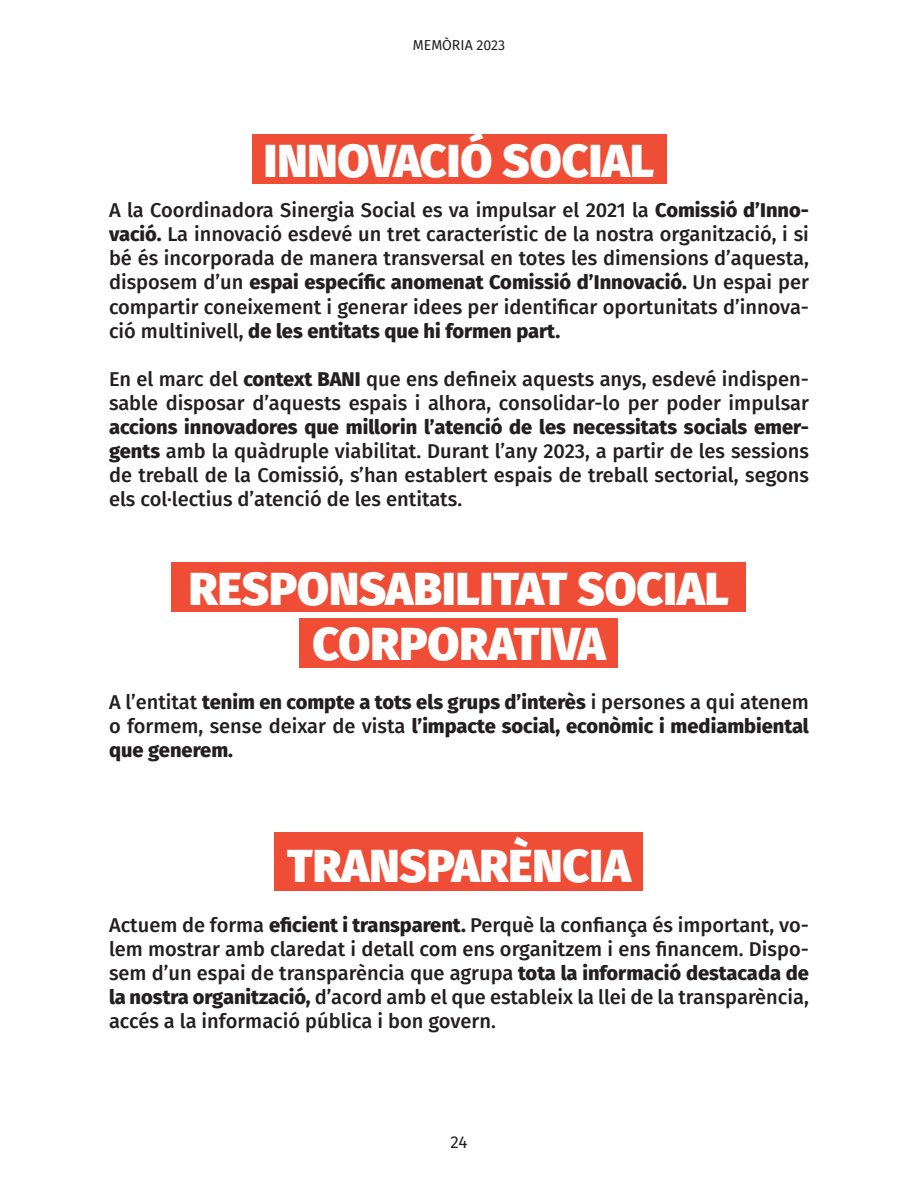
<style>
.page{position:relative;width:918px;height:1188px;background:#fff}
.page>*{position:absolute;margin:0;border:0;box-sizing:border-box;transform-origin:0 0}
.t1{font:800 46.2px/55.5px "Fira Sans";color:#fff;text-align:center}
.t2{font:500 20.1px/24px "Fira Sans";color:#231f20;text-align:justify}
.t3{font:800 20.1px/24px "Fira Sans";color:#231f20;text-align:justify}
.t4{font:16.95px "Fira Sans";color:#231f20}
.t5{font:14.1px "Fira Sans";color:#231f20}
.s1{font-weight:800}
.s2{font-weight:500}
</style>
<div class="page">
<div style="left:300px;top:618px;width:318px;height:50px;background:#ef4d35"></div>
<div style="left:172px;top:563px;width:574px;height:49px;background:#ef4d35"></div>
<div style="left:252px;top:134px;width:414px;height:49px;background:#ef4d35"></div>
<div style="left:275px;top:832px;width:368px;height:59px;background:#ef4d35"></div>
<p class="t5" style="left:413px;top:35px;width:94px">MEMÒRIA 2023</p>
<h1 class="t1" style="left:264px;top:129px;width:392px">INNOVACIÓ SOCIAL</h1>
<p class="t2" style="left:109px;top:197px;width:701px">A la Coordinadora Sinergia Social es va impulsar el 2021 la <span class="s1">Comissió d’Inno&shy;vació.</span> La innovació esdevé un tret característic de la nostra organització, i si bé és incorporada de manera transversal en totes les dimensions d’aquesta, disposem d’un <span class="s1">espai específic anomenat Comissió d’Innovació.</span> Un espai per compartir coneixement i generar idees per identificar oportunitats d’innova&shy;ció multinivell, <span class="s1">de les entitats que hi formen part.</span></p>
<p class="t2" style="left:109px;top:366px;width:701px">En el marc del <span class="s1">context BANI</span> que ens defineix aquests anys, esdevé indispen&shy;sable disposar d’aquests espais i alhora, consolidar-lo per poder impulsar</p>
<p class="t2" style="left:109px;top:414px;width:701px"><span class="s1">accions innovadores que millorin l’atenció de les necessitats socials emer&shy;gents</span> amb la quàdruple viabilitat. Durant l’any 2023, a partir de les sessions de treball de la Comissió, s’han establert espais de treball sectorial, segons els col·lectius d’atenció de les entitats.</p>
<h1 class="t1" style="left:189px;top:556px;width:542px">RESPONSABILITAT SOCIAL<br>CORPORATIVA</h1>
<p class="t3" style="left:109px;top:688px;width:701px"><span class="s2">A l’entitat</span> tenim en compte a tots els grups d’interès <span class="s2">i persones a qui atenem o formem, sense deixar de vista</span> l’impacte social, econòmic i mediambiental que generem.</p>
<h1 class="t1" style="left:287px;top:834px;width:345px">TRANSPARÈNCIA</h1>
<p class="t2" style="left:109px;top:912px;width:701px">Actuem de forma <span class="s1">eficient i transparent.</span> Perquè la confiança és important, vo&shy;lem mostrar amb claredat i detall com ens organitzem i ens financem. Dispo&shy;sem d’un espai de transparència que agrupa <span class="s1">tota la informació destacada de la nostra organització,</span> d’acord amb el que estableix la llei de la transparència, accés a la informació pública i bon govern.</p>
<p class="t4" style="left:451px;top:1129px;width:18px">24</p>
</div>
